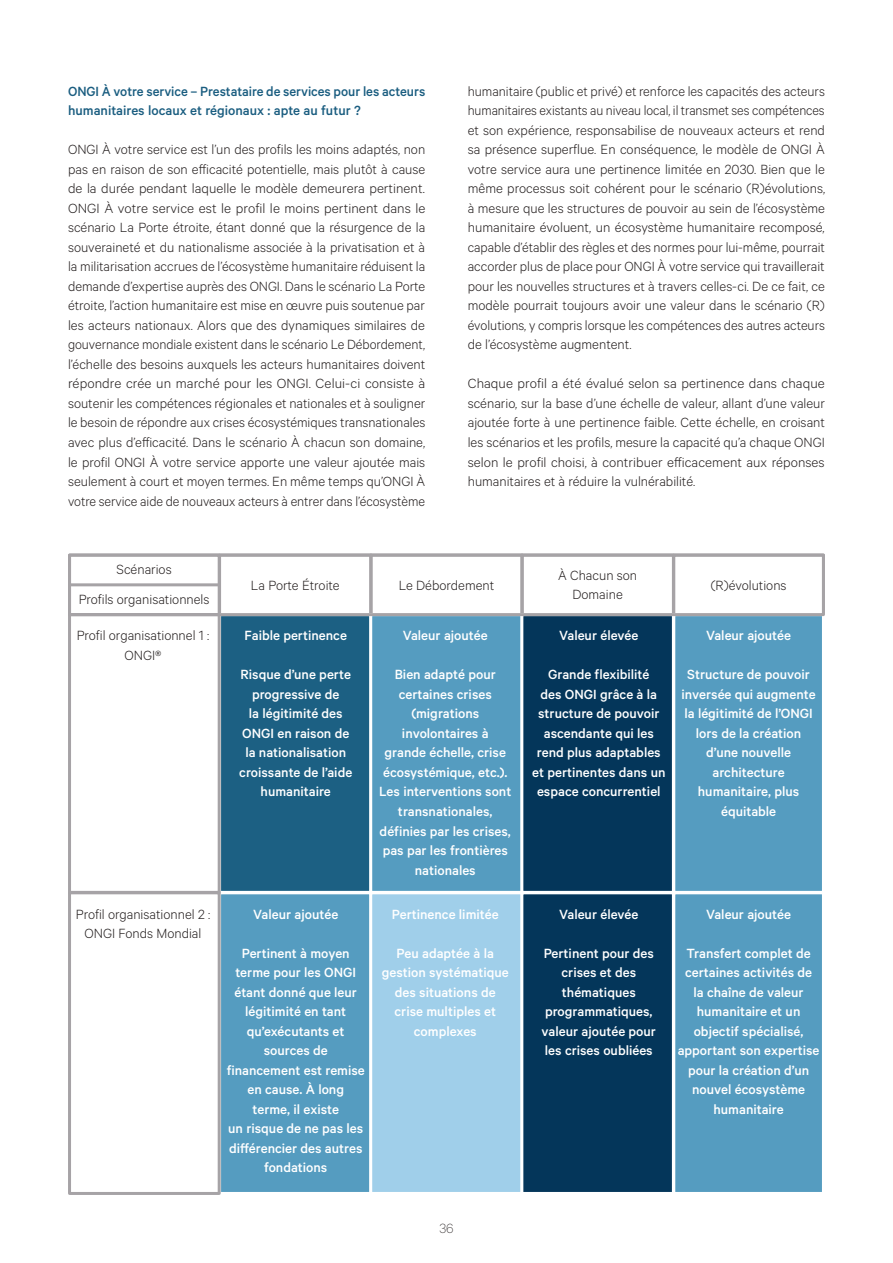
<style>
.page{position:relative;width:893px;height:1263px;background:#fff}
.page>*{position:absolute;margin:0;border:0;box-sizing:border-box;transform-origin:0 0}
.t1{font:300 15px/19.5px "Calibre";color:#241f1f;text-align:justify}
.t2{font:500 15px/19.5px "Calibre";color:#fff;text-align:center}
.t3{font:500 15px/19.5px "Calibre";color:#1a5d80}
.t4{font:100 15px "Calibre";color:#241f1f}
</style>
<div class="page">
<div style="left:218px;top:554px;width:155px;height:62px;border:3px solid #a6a3a6"></div>
<div style="left:369px;top:554px;width:155px;height:62px;border:3px solid #a6a3a6"></div>
<div style="left:520px;top:554px;width:155px;height:62px;border:3px solid #a6a3a6"></div>
<div style="left:672px;top:554px;width:153px;height:62px;border:3px solid #a6a3a6"></div>
<div style="left:218px;top:613px;width:155px;height:281px;background:#1c6083"></div>
<div style="left:218px;top:891px;width:155px;height:304px;background:#559cc0;border:3px solid #fff"></div>
<div style="left:369px;top:613px;width:155px;height:281px;background:#559cc0;border:3px solid #fff"></div>
<div style="left:369px;top:891px;width:155px;height:304px;background:#a0cfea;border:3px solid #fff"></div>
<div style="left:520px;top:613px;width:155px;height:281px;background:#04365a;border:3px solid #fff"></div>
<div style="left:520px;top:891px;width:155px;height:304px;background:#04365a;border:3px solid #fff"></div>
<div style="left:672px;top:613px;width:153px;height:281px;background:#559cc0;border:3px solid #fff"></div>
<div style="left:672px;top:891px;width:153px;height:304px;background:#559cc0;border:3px solid #fff"></div>
<hr style="left:69px;top:583px;width:150px;height:3px;background:#a6a3a6">
<div style="left:68px;top:554px;width:757px;height:62px;border:3px solid #a6a3a6"></div>
<div style="left:68px;top:891px;width:153px;height:304px;border:3px solid #a6a3a6"></div>
<div style="left:68px;top:613px;width:153px;height:281px;border:3px solid #a6a3a6"></div>
<p class="t3" style="left:68px;top:81px;width:359px">ONGI À votre service – Prestataire de services pour les acteurs humanitaires locaux et régionaux : apte au futur ?</p>
<p class="t1" style="left:68px;top:139px;width:359px">ONGI À votre service est l’un des profils les moins adaptés, non pas en raison de son efficacité potentielle, mais plutôt à cause de la durée pendant laquelle le modèle demeurera pertinent.<br>ONGI À votre service est le profil le moins pertinent dans le scénario La Porte étroite, étant donné que la résurgence de la souveraineté et du nationalisme associée à la privatisation et à la militarisation accrues de l’écosystème humanitaire réduisent la demande d’expertise auprès des ONGI. Dans le scénario La Porte étroite, l’action humanitaire est mise en œuvre puis soutenue par les acteurs nationaux. Alors que des dynamiques similaires de gouvernance mondiale existent dans le scénario Le Débordement, l’échelle des besoins auxquels les acteurs humanitaires doivent répondre crée un marché pour les ONGI. Celui-ci consiste à soutenir les compétences régionales et nationales et à souligner le besoin de répondre aux crises écosystémiques transnationales avec plus d’efficacité. Dans le scénario À chacun son domaine, le profil ONGI À votre service apporte une valeur ajoutée mais seulement à court et moyen termes. En même temps qu’ONGI À votre service aide de nouveaux acteurs à entrer dans l’écosystème</p>
<p class="t1" style="left:468px;top:81px;width:359px">humanitaire (public et privé) et renforce les capacités des acteurs humanitaires existants au niveau local, il transmet ses compétences et son expérience, responsabilise de nouveaux acteurs et rend sa présence superflue. En conséquence, le modèle de ONGI À votre service aura une pertinence limitée en 2030. Bien que le même processus soit cohérent pour le scénario (R)évolutions, à mesure que les structures de pouvoir au sein de l’écosystème humanitaire évoluent, un écosystème humanitaire recomposé, capable d’établir des règles et des normes pour lui-même, pourrait accorder plus de place pour ONGI À votre service qui travaillerait pour les nouvelles structures et à travers celles-ci. De ce fait, ce modèle pourrait toujours avoir une valeur dans le scénario (R) évolutions, y compris lorsque les compétences des autres acteurs de l’écosystème augmentent.</p>
<p class="t1" style="left:468px;top:373px;width:359px">Chaque profil a été évalué selon sa pertinence dans chaque scénario, sur la base d’une échelle de valeur, allant d’une valeur ajoutée forte à une pertinence faible. Cette échelle, en croisant les scénarios et les profils, mesure la capacité qu’a chaque ONGI selon le profil choisi, à contribuer efficacement aux réponses humanitaires et à réduire la vulnérabilité.</p>
<p class="t1" style="left:117px;top:559px;width:57px">Scénarios</p>
<p class="t1" style="left:79px;top:588px;width:132px">Profils organisationnels</p>
<p class="t1" style="left:77px;top:625px;width:134px;text-align:center">Profil organisationnel 1 :<br>ONGI®</p>
<p class="t1" style="left:76px;top:903px;width:136px;text-align:center">Profil organisationnel 2 :<br>ONGI Fonds Mondial</p>
<p class="t1" style="left:558px;top:565px;width:81px;text-align:center">À Chacun son<br>Domaine</p>
<p class="t1" style="left:251px;top:575px;width:90px">La Porte Étroite</p>
<p class="t1" style="left:399px;top:575px;width:97px">Le Débordement</p>
<p class="t1" style="left:711px;top:575px;width:77px">(R)évolutions</p>
<p class="t2" style="left:245px;top:626px;width:104px">Faible pertinence</p>
<p class="t2" style="left:239px;top:665px;width:115px">Risque d’une perte progressive de<br>la légitimité des<br>ONGI en raison de la nationalisation croissante de l’aide humanitaire</p>
<p class="t2" style="left:253px;top:904px;width:87px">Valeur ajoutée</p>
<p class="t2" style="left:227px;top:943px;width:140px">Pertinent à moyen terme pour les ONGI étant donné que leur légitimité en tant qu’exécutants et sources de financement est remise en cause. À long<br>terme, il existe<br>un risque de ne pas les différencier des autres fondations</p>
<p class="t2" style="left:403px;top:626px;width:87px">Valeur ajoutée</p>
<p class="t2" style="left:379px;top:665px;width:134px">Bien adapté pour certaines crises (migrations involontaires à<br>grande échelle, crise écosystémique, etc.).<br>Les interventions sont transnationales, définies par les crises, pas par les frontières nationales</p>
<p class="t2" style="left:392px;top:904px;width:108px">Pertinence limitée</p>
<p class="t2" style="left:382px;top:943px;width:129px">Peu adaptée à la gestion systématique des situations de crise multiples et complexes</p>
<p class="t2" style="left:559px;top:626px;width:81px">Valeur élevée</p>
<p class="t2" style="left:532px;top:665px;width:135px">Grande flexibilité<br>des ONGI grâce à la structure de pouvoir ascendante qui les rend plus adaptables et pertinentes dans un espace concurrentiel</p>
<p class="t2" style="left:706px;top:626px;width:87px">Valeur ajoutée</p>
<p class="t2" style="left:682px;top:665px;width:136px">Structure de pouvoir inversée qui augmente la légitimité de l’ONGI lors de la création d’une nouvelle architecture humanitaire, plus équitable</p>
<p class="t2" style="left:559px;top:904px;width:81px">Valeur élevée</p>
<p class="t2" style="left:542px;top:943px;width:116px">Pertinent pour des crises et des thématiques programmatiques, valeur ajoutée pour les crises oubliées</p>
<p class="t2" style="left:706px;top:904px;width:87px">Valeur ajoutée</p>
<p class="t2" style="left:678px;top:943px;width:143px">Transfert complet de certaines activités de<br>la chaîne de valeur humanitaire et un objectif spécialisé, apportant son expertise pour la création d’un nouvel écosystème humanitaire</p>
<p class="t4" style="left:439px;top:1220px;width:16px">36</p>
</div>
